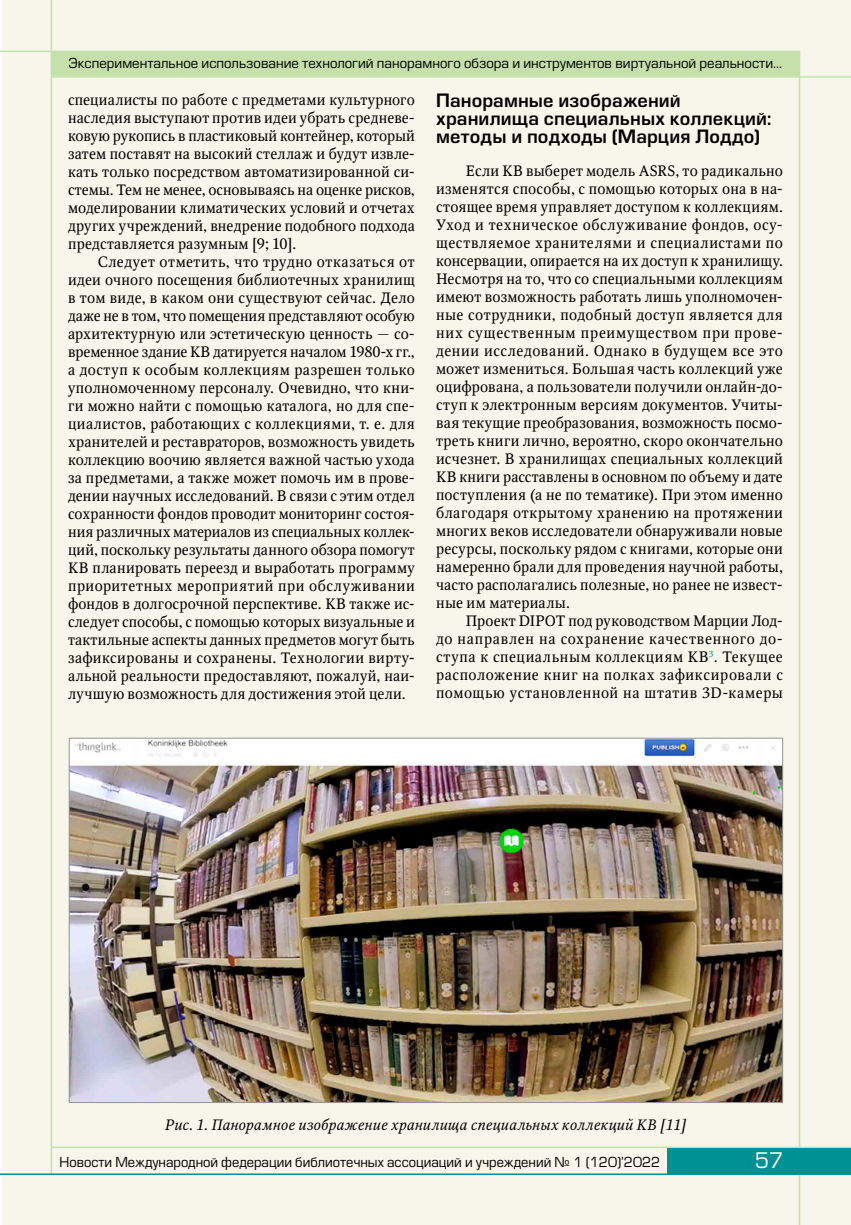
<style>
.page{position:relative;width:851px;height:1225px;background:#fff}
.page>*{position:absolute;margin:0;border:0;box-sizing:border-box;transform-origin:0 0}
.t1{font:21px "Europe";color:#fff}
.t2{font:18px/18px "Europe Demi";letter-spacing:.005em;color:#000}
.t3{font:15px/18px "Octava";letter-spacing:.02em;color:#000;text-align:justify}
.t4{font:italic 15px "Octava";letter-spacing:.02em;color:#000}
.t5{font:13.5px "Europe";color:#000}
</style>
<div class="page">
<div style="left:2px;top:0;width:848px;height:1225px;background:#f7f6ea"></div>
<hr style="left:51px;top:1146px;width:799px;height:2px;background:#c5e0ab">
<hr style="left:51px;top:76px;width:799px;height:2px;background:#c5e0ab">
<hr style="left:798px;top:51px;width:2px;height:1174px;background:#c5e0ab">
<hr style="left:0;top:51px;width:799px;height:1px;background:#c5e0ab">
<hr style="left:51px;top:0;width:1px;height:1173px;background:#c5e0ab">
<div style="left:667px;top:1148px;width:183px;height:26px;background:#009193"></div>
<hr style="left:0;top:1173px;width:850px;height:2px;background:#009192">
<div style="left:52px;top:52px;width:747px;height:24px;background:#c5e0ab"></div>
<img style="left:71px;top:740px;width:709px;height:360px">
<p class="t5" style="left:69px;top:55px;width:715px">Экспериментальное использование технологий панорамного обзора и инструментов виртуальной реальности...</p>
<p class="t3" style="left:68px;top:91px;width:348px">специалисты по работе с предметами культурного наследия выступают против идеи убрать средневе&shy;ковую рукопись в пластиковый контейнер, который затем поставят на высокий стеллаж и будут извле&shy;кать только посредством автоматизированной си&shy;стемы. Тем не менее, основываясь на оценке рисков, моделировании климатических условий и отчетах других учреждений, внедрение подобного подхода представляется разумным [9; 10].</p>
<p class="t3" style="left:68px;top:253px;width:348px;text-indent:30px">Следует отметить, что трудно отказаться от идеи очного посещения библиотечных хранилищ в том виде, в каком они существуют сейчас. Дело даже не в том, что помещения представляют особую архитектурную или эстетическую ценность — со&shy;временное здание KB датируется началом 1980-х гг., а доступ к особым коллекциям разрешен только уполномоченному персоналу. Очевидно, что кни&shy;ги можно найти с помощью каталога, но для спе&shy;циалистов, работающих с коллекциями, т. е. для хранителей и реставраторов, возможность увидеть коллекцию воочию является важной частью ухода за предметами, а также может помочь им в прове&shy;дении научных исследований. В связи с этим отдел сохранности фондов проводит мониторинг состоя&shy;ния различных материалов из специальных коллек&shy;ций, поскольку результаты данного обзора помогут KB планировать переезд и выработать программу приоритетных мероприятий при обслуживании фондов в долгосрочной перспективе. KB также ис&shy;следует способы, с помощью которых визуальные и тактильные аспекты данных предметов могут быть зафиксированы и сохранены. Технологии вирту&shy;альной реальности предоставляют, пожалуй, наи&shy;лучшую возможность для достижения этой цели.</p>
<p class="t2" style="left:436px;top:91px;width:337px">Панорамные изображений хранилища специальных коллекций: методы и подходы (Марция Лоддо)</p>
<p class="t3" style="left:436px;top:162px;width:348px;text-indent:30px">Если KB выберет модель ASRS, то радикально изменятся способы, с помощью которых она в на&shy;стоящее время управляет доступом к коллекциям.<br>Уход и техническое обслуживание фондов, осу&shy;ществляемое хранителями и специалистами по консервации, опирается на их доступ к хранилищу.<br>Несмотря на то, что со специальными коллекциям имеют возможность работать лишь уполномочен&shy;ные сотрудники, подобный доступ является для них существенным преимуществом при прове&shy;дении исследований. Однако в будущем все это может измениться. Большая часть коллекций уже оцифрована, а пользователи получили онлайн-до&shy;ступ к электронным версиям документов. Учиты&shy;вая текущие преобразования, возможность посмо&shy;треть книги лично, вероятно, скоро окончательно исчезнет. В хранилищах специальных коллекций KB книги расставлены в основном по объему и дате поступления (а не по тематике). При этом именно благодаря открытому хранению на протяжении многих веков исследователи обнаруживали новые ресурсы, поскольку рядом с книгами, которые они намеренно брали для проведения научной работы, часто располагались полезные, но ранее не извест&shy;ные им материалы.</p>
<p class="t3" style="left:436px;top:612px;width:348px;text-indent:30px">Проект DIPOT под руководством Марции Лод&shy;до направлен на сохранение качественного до&shy;ступа к специальным коллекциям KB<sup>3</sup>. Текущее расположение книг на полках зафиксировали с помощью установленной на штатив 3D-камеры</p>
<p class="t4" style="left:165px;top:1116px;width:523px">Рис. 1. Панорамное изображение хранилища специальных коллекций KB [11]</p>
<p class="t5" style="left:59px;top:1154px;width:602px">Новости Международной федерации библиотечных ассоциаций и учреждений № 1 (120)’2022</p>
<h1 class="t1" style="left:754px;top:1148px;width:30px">57</h1>
</div>
